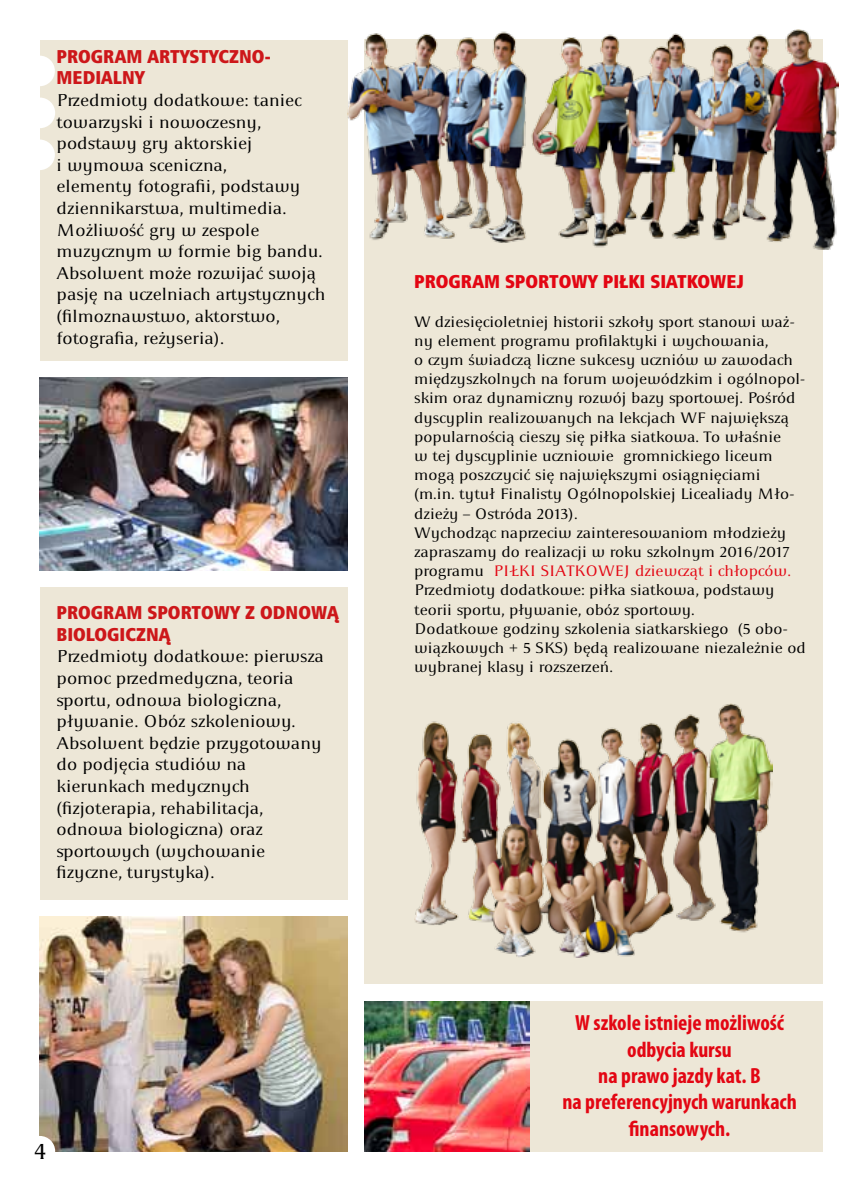
<style>
.page{position:relative;width:851px;height:1191px;background:#fff}
.page>*{position:absolute;margin:0;border:0;box-sizing:border-box;transform-origin:0 0}
.t1{font:24px "Apolonia";color:#000}
.t2{font:700 condensed 22px/26.4px "Myriad Pro";color:#e30613;text-align:center}
.t3{font:18px/21.6px "Apolonia";color:#000}
.t4{font:18px/21.6px "Humnst 777 X Blk Cn PL";color:#cd171a}
.t5{font:18px "Humnst 777 X Blk Cn PL";color:#e30613}
.t6{font:16px/19.2px "Apolonia";color:#000}
.s1{color:#e30613}
</style>
<div class="page">
<div style="left:364px;top:40px;width:458px;height:944px;background:#ede7d7"></div>
<div style="left:364px;top:1001px;width:458px;height:150px;background:#ede7d7"></div>
<div style="left:40px;top:40px;width:307px;height:320px;background:#ede7d7"></div>
<div style="left:40px;top:587px;width:307px;height:312px;background:#ede7d7"></div>
<div style="left:24px;top:56px;width:31px;height:30px;background:#fff;border-radius:50%"></div>
<div style="left:25px;top:98px;width:30px;height:30px;background:#fff;border-radius:50%"></div>
<div style="left:24px;top:139px;width:31px;height:31px;background:#fff;border-radius:50%"></div>
<img style="left:364px;top:1001px;width:165px;height:150px">
<img style="left:347px;top:30px;width:491px;height:219px">
<img style="left:414px;top:703px;width:358px;height:254px">
<img style="left:40px;top:916px;width:307px;height:235px">
<img style="left:40px;top:377px;width:307px;height:193px">
<div style="left:25px;top:1136px;width:30px;height:30px;background:#fff;border-radius:50%"></div>
<p class="t4" style="left:57px;top:45px;width:216px">PROGRAM ARTYSTYCZNO-<br>MEDIALNY</p>
<p class="t3" style="left:57px;top:90px;width:270px">Przedmioty dodatkowe: taniec towarzyski i nowoczesny, podstawy gry aktorskiej<br>i wymowa sceniczna,<br>elementy fotografii, podstawy dziennikarstwa, multimedia.<br>Możliwość gry w zespole muzycznym w formie big bandu.<br>Absolwent może rozwijać swoją pasję na uczelniach artystycznych (filmoznawstwo, aktorstwo, fotografia, reżyseria).</p>
<p class="t4" style="left:57px;top:601px;width:284px">PROGRAM SPORTOWY Z ODNOWĄ<br>BIOLOGICZNĄ</p>
<p class="t3" style="left:57px;top:646px;width:269px">Przedmioty dodatkowe: pierwsza pomoc przedmedyczna, teoria sportu, odnowa biologiczna, pływanie. Obóz szkoleniowy.<br>Absolwent będzie przygotowany do podjęcia studiów na kierunkach medycznych (fizjoterapia, rehabilitacja, odnowa biologiczna) oraz sportowych (wychowanie fizyczne, turystyka).</p>
<h1 class="t1" style="left:34px;top:1137px;width:13px">4</h1>
<p class="t5" style="left:414px;top:270px;width:331px">PROGRAM SPORTOWY PIŁKI SIATKOWEJ</p>
<p class="t6" style="left:414px;top:312px;width:393px">W dziesięcioletniej historii szkoły sport stanowi waż&shy;ny element programu profilaktyki i wychowania,<br>o czym świadczą liczne sukcesy uczniów w zawodach międzyszkolnych na forum wojewódzkim i ogólnopol&shy;skim oraz dynamiczny rozwój bazy sportowej. Pośród dyscyplin realizowanych na lekcjach WF największą popularnością cieszy się piłka siatkowa. To właśnie<br>w tej dyscyplinie uczniowie gromnickiego liceum mogą poszczycić się największymi osiągnięciami<br>(m.in. tytuł Finalisty Ogólnopolskiej Licealiady Mło&shy;dzieży – Ostróda 2013).<br>Wychodząc naprzeciw zainteresowaniom młodzieży zapraszamy do realizacji w roku szkolnym 2016/2017 programu <span class="s1">PIŁKI SIATKOWEJ dziewcząt i chłopców.<br></span>Przedmioty dodatkowe: piłka siatkowa, podstawy teorii sportu, pływanie, obóz sportowy.<br>Dodatkowe godziny szkolenia siatkarskiego (5 obo&shy;wiązkowych + 5 SKS) będą realizowane niezależnie od wybranej klasy i rozszerzeń.</p>
<h2 class="t2" style="left:562px;top:1009px;width:236px">W szkole istnieje możliwość odbycia kursu<br>na prawo jazdy kat. B<br>na preferencyjnych warunkach finansowych.</h2>
</div>
